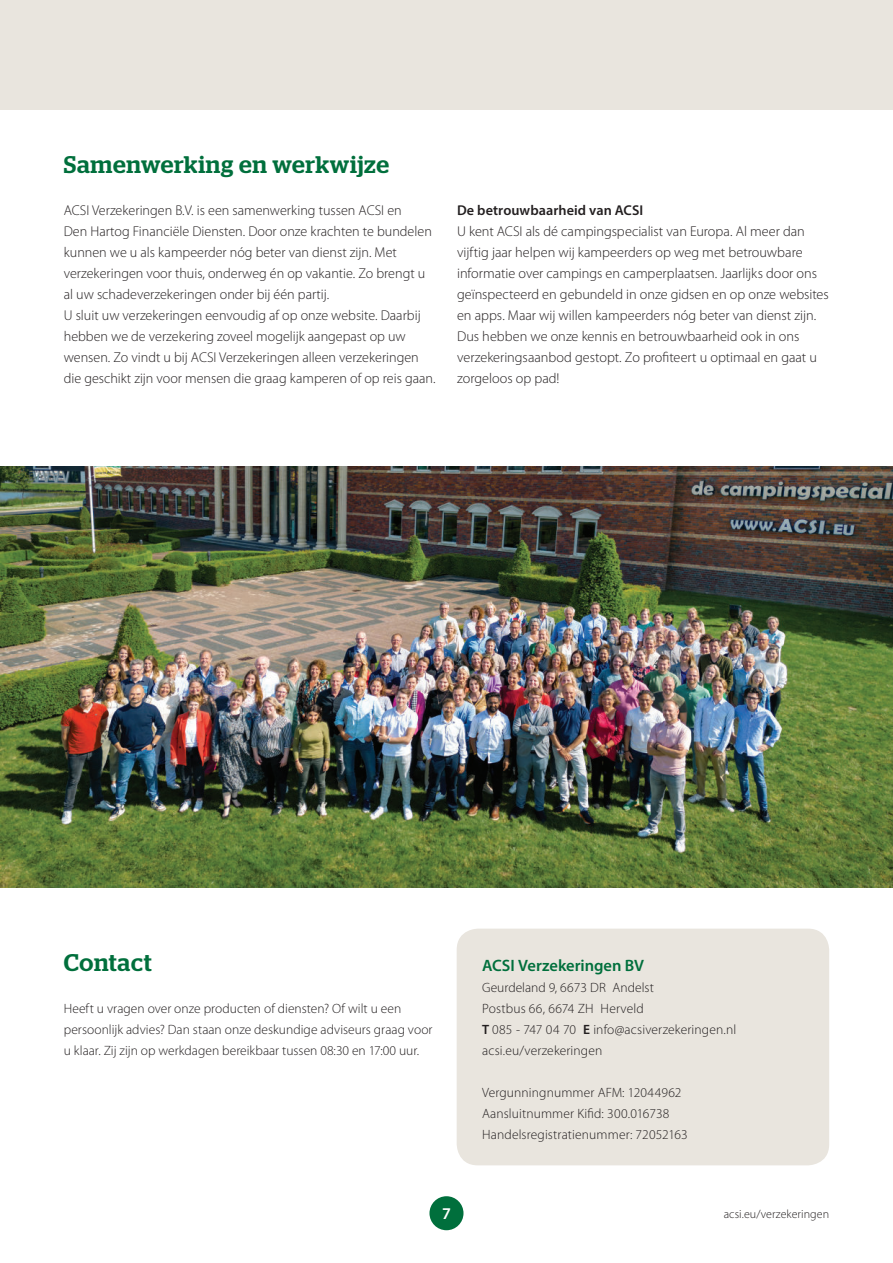
<style>
.page{position:relative;width:893px;height:1263px;background:#fff}
.page>*{position:absolute;margin:0;border:0;box-sizing:border-box;transform-origin:0 0}
.t1{font:500 24px "Stag";letter-spacing:.03em;color:#006f3c}
.t2{font:600 16.5px "Myriad Pro";color:#006f3c}
.t3{font:600 16.5px "Myriad Pro";color:#fff}
.t4{font:300 14.25px/21px "Myriad Pro";color:#231f20}
.t5{font:600 14.25px "Myriad Pro";letter-spacing:.005em;color:#231f20}
.t6{font:300 13.5px/21px "Myriad Pro";letter-spacing:.005em;color:#231f20}
.t7{font:300 12px "Myriad Pro";letter-spacing:.005em;color:#231f20}
.s1{font-weight:600}
</style>
<div class="page">
<img style="left:0;top:467px;width:893px;height:420px">
<div style="left:0;top:0;width:893px;height:110px;background:#e9e5de"></div>
<div style="left:429px;top:1196px;width:34px;height:34px;background:#006f3c;border-radius:50%"></div>
<div style="left:457px;top:929px;width:372px;height:236px;background:#e9e5de;border-radius:21px"></div>
<h1 class="t1" style="left:64px;top:155px;width:327px">Samenwerking en werkwijze</h1>
<p class="t4" style="left:64px;top:200px;width:373px">ACSI Verzekeringen B.V. is een samenwerking tussen ACSI en<br>Den Hartog Financiële Diensten. Door onze krachten te bundelen kunnen we u als kampeerder nóg beter van dienst zijn. Met verzekeringen voor thuis, onderweg én op vakantie. Zo brengt u al uw schadeverzekeringen onder bij één partij.<br>U sluit uw verzekeringen eenvoudig af op onze website. Daarbij hebben we de verzekering zoveel mogelijk aangepast op uw wensen. Zo vindt u bij ACSI Verzekeringen alleen verzekeringen die geschikt zijn voor mensen die graag kamperen of op reis gaan.</p>
<p class="t5" style="left:457px;top:204px;width:188px">De betrouwbaarheid van ACSI</p>
<p class="t4" style="left:457px;top:221px;width:373px">U kent ACSI als dé campingspecialist van Europa. Al meer dan vijftig jaar helpen wij kampeerders op weg met betrouwbare informatie over campings en camperplaatsen. Jaarlijks door ons geïnspecteerd en gebundeld in onze gidsen en op onze websites en apps. Maar wij willen kampeerders nóg beter van dienst zijn.<br>Dus hebben we onze kennis en betrouwbaarheid ook in ons verzekeringsaanbod gestopt. Zo profiteert u optimaal en gaat u zorgeloos op pad!</p>
<h1 class="t1" style="left:64px;top:953px;width:89px">Contact</h1>
<p class="t6" style="left:64px;top:998px;width:370px">Heeft u vragen over onze producten of diensten? Of wilt u een persoonlijk advies? Dan staan onze deskundige adviseurs graag voor u klaar. Zij zijn op werkdagen bereikbaar tussen 08:30 en 17:00 uur.</p>
<p class="t2" style="left:482px;top:959px;width:163px">ACSI Verzekeringen BV</p>
<p class="t6" style="left:482px;top:977px;width:256px">Geurdeland 9, 6673 DR Andelst<br>Postbus 66, 6674 ZH Herveld<br><span class="s1">T</span> 085 - 747 04 70 <span class="s1">E</span> info@acsiverzekeringen.nl acsi.eu/verzekeringen</p>
<p class="t6" style="left:482px;top:1082px;width:207px">Vergunningnummer AFM: 12044962<br>Aansluitnummer Kifid: 300.016738<br>Handelsregistratienummer: 72052163</p>
<p class="t3" style="left:442px;top:1207px;width:10px">7</p>
<p class="t7" style="left:724px;top:1209px;width:107px">acsi.eu/verzekeringen</p>
</div>
